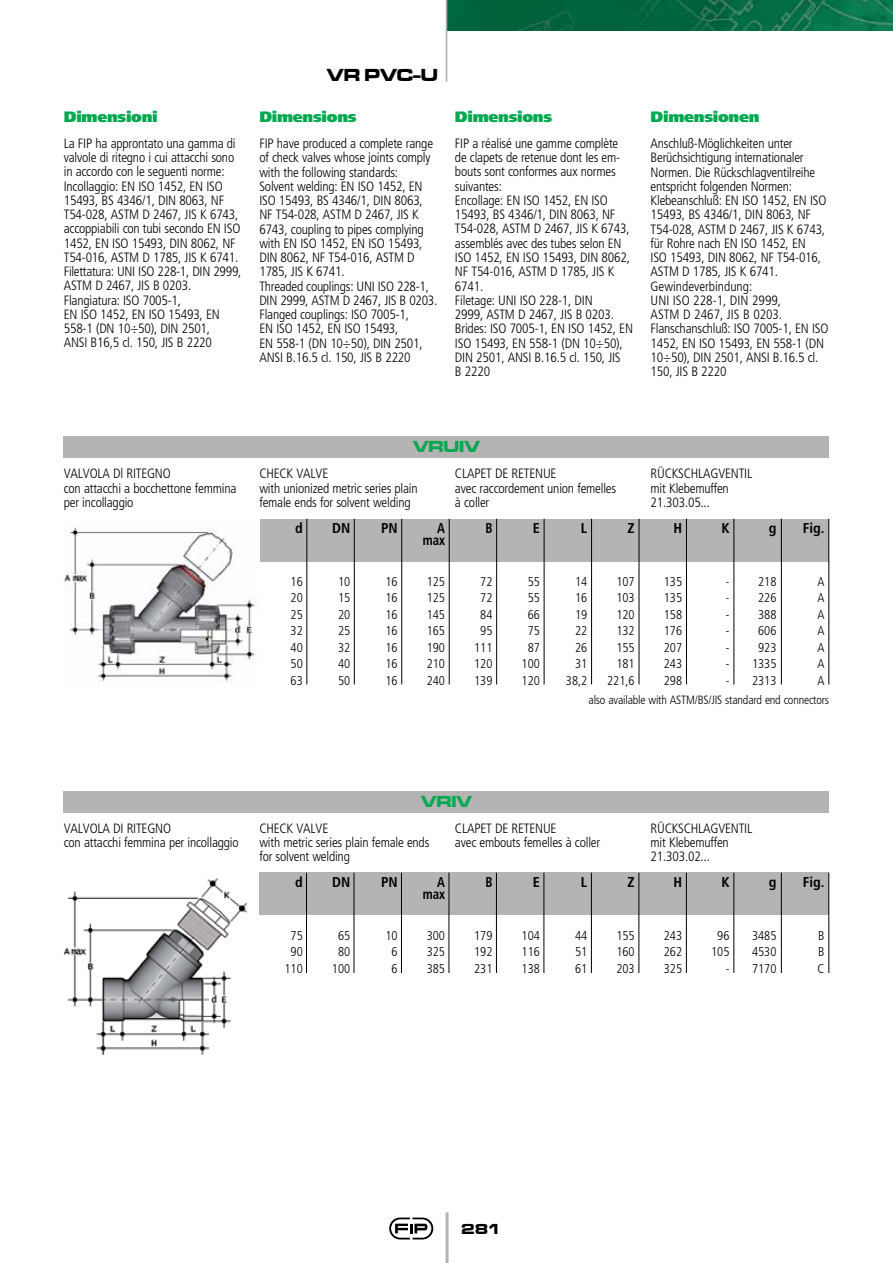
<style>
.page{position:relative;width:893px;height:1263px;background:#fff}
.page>*{position:absolute;margin:0;border:0;box-sizing:border-box;transform-origin:0 0}
.t1{font:18px "Microgramma D Bold Exte";color:#000}
.t2{font:16.5px "Microgramma D Bold Exte";color:#00a94f}
.t3{font:900 15px "Frutiger";letter-spacing:-.02em;color:#00a94f;scale:1.05 1}
.t4{font:15px "Microgramma D Bold Exte";color:#000}
.t5{font:700 condensed 14.25px "Frutiger";color:#000}
.t6{font:700 condensed 14.25px/12px "Frutiger";color:#000;text-align:right;scale:.9 1}
.t7{font:300 condensed 13.5px/14.2px "Frutiger LT Std";letter-spacing:-.015em;color:#000}
.t8{font:300 condensed 12.75px/16.5px "Frutiger LT Std";color:#000;text-align:justify}
.t9{font:300 condensed 12px "Frutiger LT Std";letter-spacing:-.015em;color:#000}
</style>
<div class="page">
<hr style="left:446px;top:1212px;width:3px;height:51px;background:#b5b3b3">
<svg style="left:389px;top:1217px;width:44px;height:22px"></svg>
<img style="left:447px;top:0;width:446px;height:30px">
<hr style="left:446px;top:0;width:1px;height:82px;background:#a7a9ac">
<div style="left:64px;top:437px;width:765px;height:21px;background:#b5b3b3"></div>
<div style="left:64px;top:791px;width:765px;height:21px;background:#b5b3b3"></div>
<div style="left:259px;top:519px;width:570px;height:42px;background:#b5b3b3"></div>
<hr style="left:306px;top:519px;width:1px;height:165px;background:#000">
<hr style="left:354px;top:519px;width:1px;height:165px;background:#000">
<hr style="left:496px;top:519px;width:1px;height:165px;background:#000">
<hr style="left:544px;top:519px;width:1px;height:165px;background:#000">
<hr style="left:639px;top:519px;width:1px;height:165px;background:#000">
<hr style="left:686px;top:519px;width:1px;height:165px;background:#000">
<hr style="left:733px;top:519px;width:1px;height:165px;background:#000">
<hr style="left:781px;top:519px;width:1px;height:165px;background:#000">
<hr style="left:828px;top:519px;width:1px;height:165px;background:#000">
<hr style="left:401px;top:519px;width:1px;height:165px;background:#000">
<hr style="left:449px;top:519px;width:1px;height:165px;background:#000">
<hr style="left:591px;top:519px;width:1px;height:165px;background:#000">
<div style="left:259px;top:873px;width:570px;height:42px;background:#b5b3b3"></div>
<hr style="left:306px;top:873px;width:1px;height:100px;background:#000">
<hr style="left:449px;top:873px;width:1px;height:100px;background:#000">
<hr style="left:496px;top:873px;width:1px;height:100px;background:#000">
<hr style="left:638px;top:873px;width:1px;height:100px;background:#000">
<hr style="left:686px;top:873px;width:1px;height:100px;background:#000">
<hr style="left:733px;top:873px;width:1px;height:100px;background:#000">
<hr style="left:781px;top:873px;width:1px;height:100px;background:#000">
<hr style="left:828px;top:873px;width:1px;height:100px;background:#000">
<hr style="left:354px;top:873px;width:1px;height:100px;background:#000">
<hr style="left:401px;top:873px;width:1px;height:100px;background:#000">
<hr style="left:544px;top:873px;width:1px;height:100px;background:#000">
<hr style="left:591px;top:873px;width:1px;height:100px;background:#000">
<img style="left:64px;top:527px;width:191px;height:155px">
<img style="left:64px;top:878px;width:183px;height:177px">
<h1 class="t1" style="left:327px;top:63px;width:113px">VR PVC-U</h1>
<p class="t3" style="left:64px;top:108px;width:91px">Dimensioni</p>
<p class="t3" style="left:259px;top:108px;width:94px">Dimensions</p>
<p class="t3" style="left:455px;top:108px;width:94px">Dimensions</p>
<p class="t3" style="left:651px;top:108px;width:105px">Dimensionen</p>
<p class="t7" style="left:64px;top:136px;width:179px">La FIP ha approntato una gamma di valvole di ritegno i cui attacchi sono in accordo con le seguenti norme:<br>Incollaggio: EN ISO 1452, EN ISO<br>15493, BS 4346/1, DIN 8063, NF<br>T54-028, ASTM D 2467, JIS K 6743, accoppiabili con tubi secondo EN ISO<br>1452, EN ISO 15493, DIN 8062, NF<br>T54-016, ASTM D 1785, JIS K 6741.<br>Filettatura: UNI ISO 228-1, DIN 2999,<br>ASTM D 2467, JIS B 0203.<br>Flangiatura: ISO 7005-1,<br>EN ISO 1452, EN ISO 15493, EN<br>558-1 (DN 10÷50), DIN 2501,<br>ANSI B16,5 cl. 150, JIS B 2220</p>
<p class="t7" style="left:455px;top:136px;width:180px">FIP a réalisé une gamme complète de clapets de retenue dont Ies em&shy;bouts sont conformes aux normes suivantes:<br>Encollage: EN ISO 1452, EN ISO<br>15493, BS 4346/1, DIN 8063, NF<br>T54-028, ASTM D 2467, JIS K 6743, assemblés avec des tubes selon EN<br>ISO 1452, EN ISO 15493, DIN 8062,<br>NF T54-016, ASTM D 1785, JIS K<br>6741.<br>Filetage: UNI ISO 228-1, DIN<br>2999, ASTM D 2467, JIS B 0203.<br>Brides: ISO 7005-1, EN ISO 1452, EN<br>ISO 15493, EN 558-1 (DN 10÷50),<br>DIN 2501, ANSI B.16.5 cl. 150, JIS<br>B 2220</p>
<p class="t7" style="left:651px;top:136px;width:179px">Anschluß-Möglichkeiten unter<br>Berüchsichtigung internationaler<br>Normen. Die Rückschlagventilreihe entspricht folgenden Normen:<br>Klebeanschluß: EN ISO 1452, EN ISO<br>15493, BS 4346/1, DIN 8063, NF<br>T54-028, ASTM D 2467, JIS K 6743, für Rohre nach EN ISO 1452, EN<br>ISO 15493, DIN 8062, NF T54-016,<br>ASTM D 1785, JIS K 6741.<br>Gewindeverbindung:<br>UNI ISO 228-1, DIN 2999,<br>ASTM D 2467, JIS B 0203.<br>Flanschanschluß: ISO 7005-1, EN ISO<br>1452, EN ISO 15493, EN 558-1 (DN<br>10÷50), DIN 2501, ANSI B.16.5 cl.<br>150, JIS B 2220</p>
<p class="t7" style="left:259px;top:136px;width:180px">FIP have produced a complete range of check valves whose joints comply with the following standards:<br>Solvent welding: EN ISO 1452, EN<br>ISO 15493, BS 4346/1, DIN 8063,<br>NF T54-028, ASTM D 2467, JIS K<br>6743, coupling to pipes complying with EN ISO 1452, EN ISO 15493,<br>DIN 8062, NF T54-016, ASTM D<br>1785, JIS K 6741.<br>Threaded couplings: UNI ISO 228-1,<br>DIN 2999, ASTM D 2467, JIS B 0203.<br>Flanged couplings: ISO 7005-1,<br>EN ISO 1452, EN ISO 15493,<br>EN 558-1 (DN 10÷50), DIN 2501,<br>ANSI B.16.5 cl. 150, JIS B 2220</p>
<p class="t2" style="left:413px;top:436px;width:68px">VRUIV</p>
<p class="t7" style="left:64px;top:467px;width:174px">VALVOLA Dl RITEGNO<br>con attacchi a bocchettone femmina per incollaggio</p>
<p class="t7" style="left:259px;top:467px;width:160px">CHECK VALVE<br>with unionized metric series plain female ends for solvent welding</p>
<p class="t7" style="left:455px;top:467px;width:163px">CLAPET DE RETENUE<br>avec raccordement union femelles à coller</p>
<p class="t7" style="left:651px;top:467px;width:103px">RÜCKSCHLAGVENTIL mit Klebemuffen<br>21.303.05...</p>
<p class="t5" style="left:295px;top:520px;width:9px">d</p>
<p class="t8" style="left:291px;top:573px;width:14px">16<br>20<br>25<br>32<br>40<br>50<br>63</p>
<p class="t5" style="left:332px;top:520px;width:20px">DN</p>
<p class="t8" style="left:338px;top:573px;width:14px">10<br>15<br>20<br>25<br>32<br>40<br>50</p>
<p class="t5" style="left:381px;top:520px;width:18px">PN</p>
<p class="t8" style="left:385px;top:573px;width:14px">16<br>16<br>16<br>16<br>16<br>16<br>16</p>
<p class="t6" style="left:423px;top:522px;width:26px">A max</p>
<p class="t8" style="left:427px;top:573px;width:20px">125<br>125<br>145<br>165<br>190<br>210<br>240</p>
<p class="t6" style="left:485px;top:522px;width:9px">B</p>
<p class="t8" style="left:474px;top:573px;width:20px;text-align:center">72<br>72<br>84<br>95<br>111<br>120<br>139</p>
<p class="t5" style="left:533px;top:520px;width:9px">E</p>
<p class="t8" style="left:521px;top:573px;width:20px;text-align:center">55<br>55<br>66<br>75<br>87<br>100<br>120</p>
<p class="t5" style="left:581px;top:520px;width:8px">L</p>
<p class="t5" style="left:628px;top:520px;width:9px">Z</p>
<p class="t5" style="left:673px;top:520px;width:10px">H</p>
<p class="t5" style="left:721px;top:520px;width:10px">K</p>
<p class="t5" style="left:769px;top:520px;width:9px">g</p>
<p class="t5" style="left:803px;top:520px;width:23px">Fig.</p>
<p class="t8" style="left:607px;top:573px;width:29px;text-align:right">107<br>103<br>120<br>132<br>155<br>181<br>221,6</p>
<p class="t8" style="left:664px;top:573px;width:20px">135<br>135<br>158<br>176<br>207<br>243<br>298</p>
<p class="t8" style="left:752px;top:573px;width:26px;text-align:center">218<br>226<br>388<br>606<br>923<br>1335<br>2313</p>
<p class="t8" style="left:566px;top:573px;width:23px;text-align:right">14<br>16<br>19<br>22<br>26<br>31<br>38,2</p>
<p class="t8" style="left:817px;top:573px;width:9px">A A A A A A A</p>
<p class="t8" style="left:726px;top:573px;width:5px">- - - - - - -</p>
<p class="t9" style="left:588px;top:693px;width:242px">also available with ASTM/BS/JIS standard end connectors</p>
<p class="t2" style="left:421px;top:790px;width:52px">VRIV</p>
<p class="t7" style="left:64px;top:821px;width:176px">VALVOLA DI RITEGNO<br>con attacchi femmina per incollaggio</p>
<p class="t7" style="left:259px;top:821px;width:172px">CHECK VALVE<br>with metric series plain female ends for solvent welding</p>
<p class="t7" style="left:455px;top:821px;width:147px">CLAPET DE RETENUE<br>avec embouts femelles à coller</p>
<p class="t7" style="left:651px;top:821px;width:103px">RÜCKSCHLAGVENTIL mit Klebemuffen<br>21.303.02...</p>
<p class="t5" style="left:295px;top:873px;width:9px">d</p>
<p class="t8" style="left:284px;top:927px;width:20px;text-align:center">75<br>90<br>110</p>
<p class="t5" style="left:332px;top:873px;width:20px">DN</p>
<p class="t8" style="left:332px;top:927px;width:20px;text-align:center">65<br>80<br>100</p>
<p class="t5" style="left:381px;top:873px;width:18px">PN</p>
<p class="t8" style="left:385px;top:927px;width:14px;text-align:center">10<br>6<br>6</p>
<p class="t6" style="left:423px;top:876px;width:26px">A max</p>
<p class="t8" style="left:427px;top:927px;width:20px">300<br>325<br>385</p>
<p class="t6" style="left:485px;top:876px;width:9px">B</p>
<p class="t8" style="left:474px;top:927px;width:20px">179<br>192<br>231</p>
<p class="t5" style="left:533px;top:873px;width:9px">E</p>
<p class="t8" style="left:521px;top:927px;width:20px">104<br>116<br>138</p>
<p class="t5" style="left:581px;top:873px;width:8px">L</p>
<p class="t8" style="left:575px;top:927px;width:14px">44<br>51<br>61</p>
<p class="t5" style="left:628px;top:873px;width:9px">Z</p>
<p class="t8" style="left:616px;top:927px;width:20px">155<br>160<br>203</p>
<p class="t5" style="left:673px;top:873px;width:10px">H</p>
<p class="t8" style="left:664px;top:927px;width:20px">243<br>262<br>325</p>
<p class="t5" style="left:721px;top:873px;width:10px">K</p>
<p class="t8" style="left:711px;top:927px;width:20px;text-align:right">96<br>105 -</p>
<p class="t5" style="left:769px;top:873px;width:9px">g</p>
<p class="t8" style="left:752px;top:927px;width:26px">3485<br>4530<br>7170</p>
<p class="t5" style="left:803px;top:873px;width:23px">Fig.</p>
<p class="t8" style="left:818px;top:927px;width:8px">B B C</p>
<p class="t4" style="left:461px;top:1218px;width:41px">281</p>
</div>
